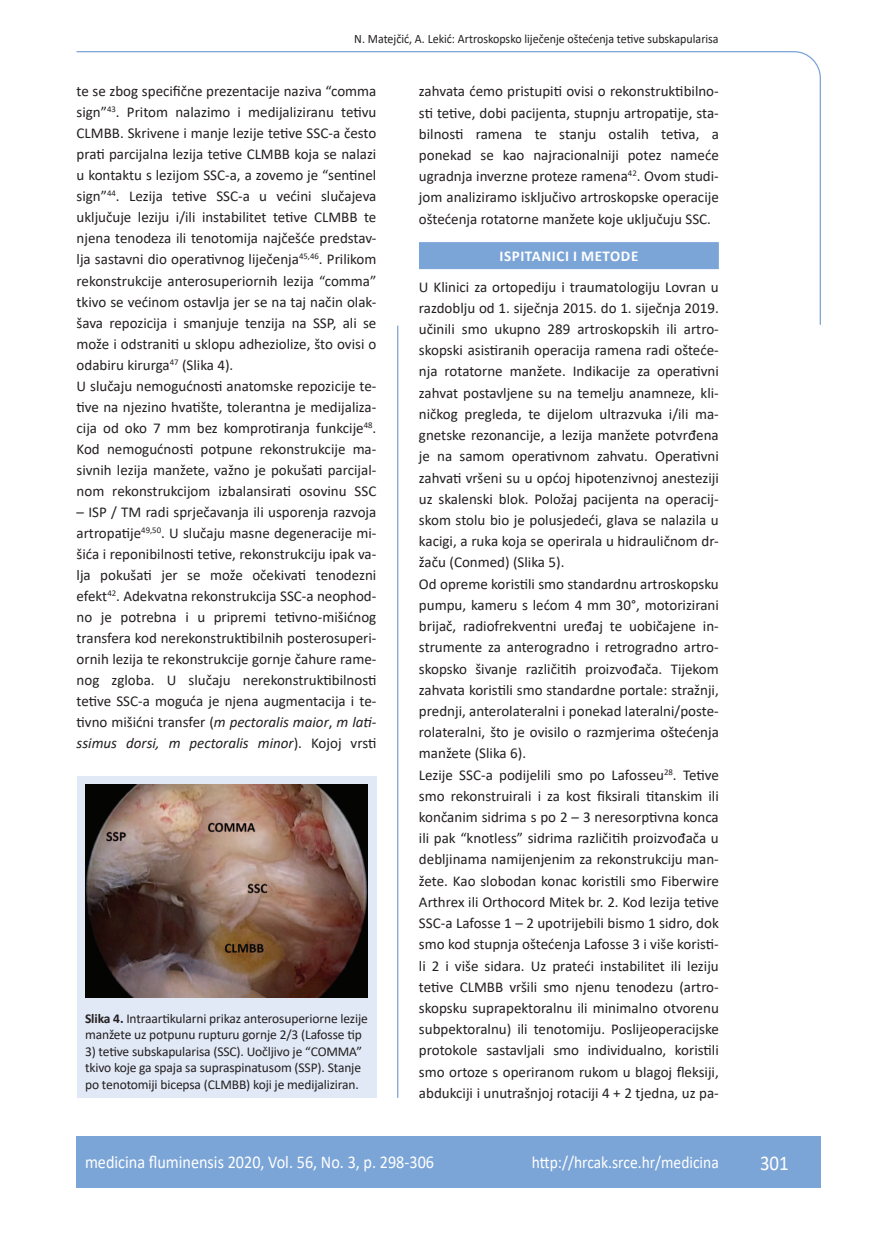
<style>
.page{position:relative;width:872px;height:1234px;background:#fff}
.page>*{position:absolute;margin:0;border:0;box-sizing:border-box;transform-origin:0 0}
.t1{font:21px "Calibri";color:#fff;scale:.9 1}
.t2{font:18px "Calibri";color:#fff;scale:.9 1}
.t3{font:17.25px "Calibri";color:#fff;scale:.9 1}
.osnovni_tekst{font:15px/21.1px "Calibri";color:#231f20;text-align:justify}
.naslov_ruler{font:700 15px "Calibri";letter-spacing:.04em;color:#fff}
.potpis_slika{font:13.5px/16.5px "Calibri";letter-spacing:-.01em;color:#231f20}
.glava{font:12.75px "Calibri";color:#231f20;scale:.94 1}
.s1{font-style:italic}
.s2{font-weight:700}
</style>
<div class="page">
<svg style="left:76px;top:51px;width:745px;height:275px"></svg>
<hr style="left:397px;top:325px;width:1px;height:772px;background:#7ca5d7">
<div style="left:77px;top:1135px;width:744px;height:51px;background:#7ca5d7"></div>
<div style="left:77px;top:776px;width:299px;height:321px;background:#e1e9f6"></div>
<img style="left:85px;top:784px;width:283px;height:213px">
<div style="left:419px;top:242px;width:300px;height:27px;background:#7ca5d7"></div>
<p class="glava" style="left:354px;top:29px;width:389px">N. Matejčić, A. Lekić: Artroskopsko liječenje oštećenja tetive subskapularisa</p>
<p class="osnovni_tekst" style="left:77px;top:80px;width:301px">te se zbog specifične prezentacije naziva “comma sign”<sup>43</sup>. Pritom nalazimo i medijaliziranu tetivu CLMBB. Skrivene i manje lezije tetive SSC-a često prati parcijalna lezija tetive CLMBB koja se nalazi u kontaktu s lezijom SSC-a, a zovemo je “sentinel sign”<sup>44</sup>. Lezija tetive SSC-a u većini slučajeva uključuje leziju i/ili instabilitet tetive CLMBB te njena tenodeza ili tenotomija najčešće predstav&shy;lja sastavni dio operativnog liječenja<sup>45,46</sup>. Prilikom rekonstrukcije anterosuperiornih lezija “comma” tkivo se većinom ostavlja jer se na taj način olak&shy;šava repozicija i smanjuje tenzija na SSP, ali se može i odstraniti u sklopu adheziolize, što ovisi o odabiru kirurga<sup>47</sup> (Slika 4).</p>
<p class="osnovni_tekst" style="left:77px;top:374px;width:301px">U slučaju nemogućnosti anatomske repozicije te&shy;tive na njezino hvatište, tolerantna je medijaliza&shy;cija od oko 7 mm bez komprotiranja funkcije<sup>48</sup>.<br>Kod nemogućnosti potpune rekonstrukcije ma&shy;sivnih lezija manžete, važno je pokušati parcijal&shy;nom rekonstrukcijom izbalansirati osovinu SSC</p>
<p class="osnovni_tekst" style="left:77px;top:500px;width:301px">– ISP / TM radi sprječavanja ili usporenja razvoja artropatije<sup>49,50</sup>. U slučaju masne degeneracije mi&shy;šića i reponibilnosti tetive, rekonstrukciju ipak va&shy;lja pokušati jer se može očekivati tenodezni efekt<sup>42</sup>. Adekvatna rekonstrukcija SSC-a neophod&shy;no je potrebna i u pripremi tetivno-mišićnog transfera kod nerekonstruktibilnih posterosuperi&shy;ornih lezija te rekonstrukcije gornje čahure rame&shy;nog zgloba. U slučaju nerekonstruktibilnosti tetive SSC-a moguća je njena augmentacija i te&shy;tivno mišićni transfer (<span class="s1">m pectoralis maior</span>, <span class="s1">m lati&shy;ssimus dorsi, m pectoralis minor</span>). Kojoj vrsti</p>
<p class="potpis_slika" style="left:85px;top:1009px;width:284px"><span class="s2">Slika 4.</span> Intraartikularni prikaz anterosuperiorne lezije manžete uz potpunu rupturu gornje 2/3 (Lafosse tip</p>
<p class="potpis_slika" style="left:85px;top:1042px;width:278px;text-align:justify">3) tetive subskapularisa (SSC). Uočljivo je “COMMA” tkivo koje ga spaja sa supraspinatusom (SSP). Stanje po tenotomiji bicepsa (CLMBB) koji je medijaliziran.</p>
<p class="osnovni_tekst" style="left:419px;top:80px;width:301px">zahvata ćemo pristupiti ovisi o rekonstruktibilno&shy;sti tetive, dobi pacijenta, stupnju artropatije, sta&shy;bilnosti ramena te stanju ostalih tetiva, a ponekad se kao najracionalniji potez nameće ugradnja inverzne proteze ramena<sup>42</sup>. Ovom studi&shy;jom analiziramo isključivo artroskopske operacije oštećenja rotatorne manžete koje uključuju SSC.</p>
<p class="naslov_ruler" style="left:499px;top:245px;width:140px">ISPITANICI I METODE</p>
<p class="osnovni_tekst" style="left:419px;top:275px;width:301px">U Klinici za ortopediju i traumatologiju Lovran u razdoblju od 1. siječnja 2015. do 1. siječnja 2019. učinili smo ukupno 289 artroskopskih ili artro&shy;skopski asistiranih operacija ramena radi ošteće&shy;nja rotatorne manžete. Indikacije za operativni zahvat postavljene su na temelju anamneze, kli&shy;ničkog pregleda, te dijelom ultrazvuka i/ili ma&shy;gnetske rezonancije, a lezija manžete potvrđena je na samom operativnom zahvatu. Operativni zahvati vršeni su u općoj hipotenzivnoj anesteziji uz skalenski blok. Položaj pacijenta na operacij&shy;skom stolu bio je polusjedeći, glava se nalazila u kacigi, a ruka koja se operirala u hidrauličnom dr&shy;žaču (Conmed) (Slika 5).</p>
<p class="osnovni_tekst" style="left:419px;top:572px;width:301px">Od opreme koristili smo standardnu artroskopsku pumpu, kameru s lećom 4 mm 30°, motorizirani brijač, radiofrekventni uređaj te uobičajene in&shy;strumente za anterogradno i retrogradno artro&shy;skopsko šivanje različitih proizvođača. Tijekom zahvata koristili smo standardne portale: stražnji, prednji, anterolateralni i ponekad lateralni/poste&shy;rolateralni, što je ovisilo o razmjerima oštećenja manžete (Slika 6).</p>
<p class="osnovni_tekst" style="left:419px;top:763px;width:301px">Lezije SSC-a podijelili smo po Lafosseu<sup>28</sup>. Tetive smo rekonstruirali i za kost fiksirali titanskim ili končanim sidrima s po 2 – 3 neresorptivna konca ili pak “knotless” sidrima različitih proizvođača u debljinama namijenjenim za rekonstrukciju man&shy;žete. Kao slobodan konac koristili smo Fiberwire Arthrex ili Orthocord Mitek br. 2. Kod lezija tetive SSC-a Lafosse 1 – 2 upotrijebili bismo 1 sidro, dok smo kod stupnja oštećenja Lafosse 3 i više koristi&shy;li 2 i više sidara. Uz prateći instabilitet ili leziju tetive CLMBB vršili smo njenu tenodezu (artro&shy;skopsku suprapektoralnu ili minimalno otvorenu subpektoralnu) ili tenotomiju. Poslijeoperacijske protokole sastavljali smo individualno, koristili smo ortoze s operiranom rukom u blagoj fleksiji, abdukciji i unutrašnjoj rotaciji 4 + 2 tjedna, uz pa-</p>
<p class="t2" style="left:85px;top:1149px;width:389px">medicina fluminensis 2020, Vol. 56, No. 3, p. 298-306</p>
<p class="t3" style="left:532px;top:1150px;width:209px">http://hrcak.srce.hr/medicina</p>
<p class="t1" style="left:760px;top:1147px;width:33px">301</p>
</div>
